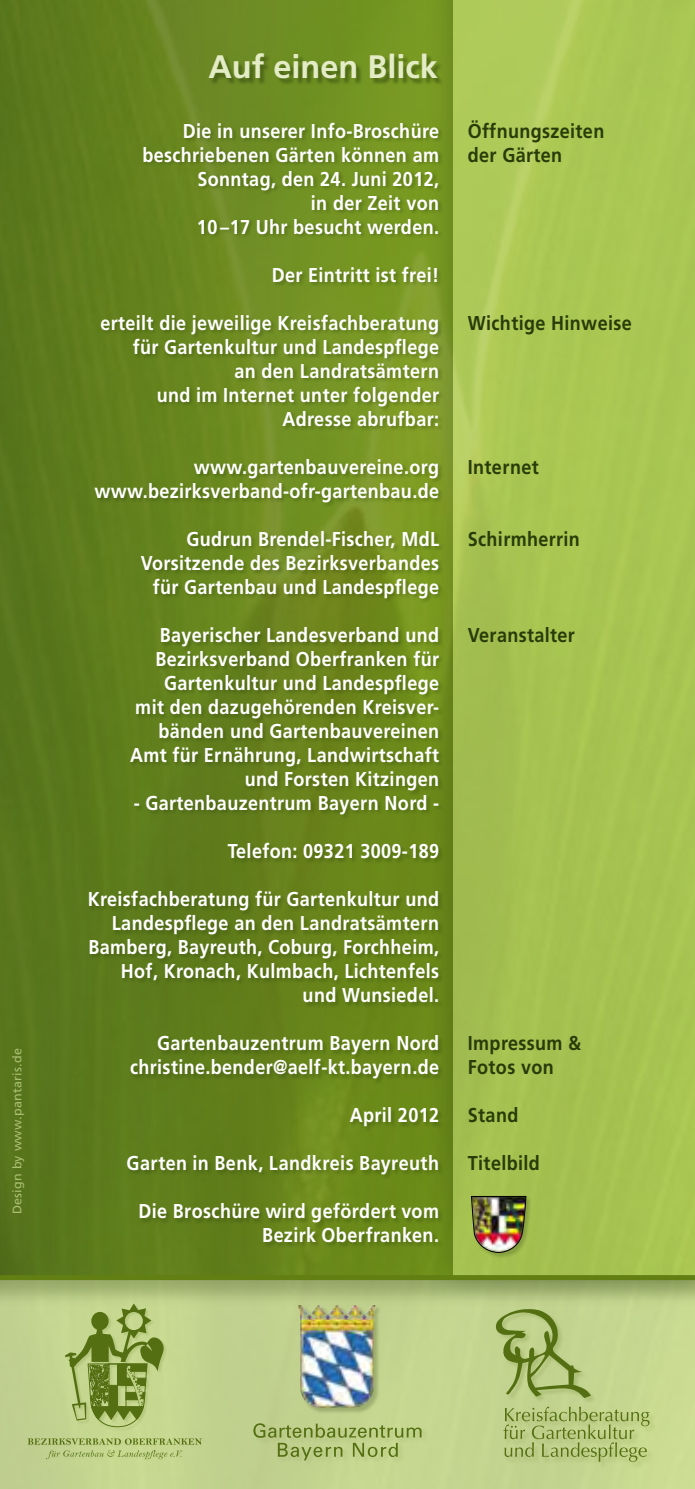
<style>
.page{position:relative;width:695px;height:1489px;background:#fff}
.page>*{position:absolute;margin:0;border:0;box-sizing:border-box;transform-origin:0 0}
.t1{font:700 32.5px "Frutiger";color:#e3ecc5}
.t2{font:700 20px/24px "Frutiger";letter-spacing:.02em;color:#fff;text-align:right;scale:.9 1}
.t3{font:700 20px/24px "Frutiger";letter-spacing:.02em;color:#283c09;scale:.9 1}
.t4{font:12.5px "Frutiger";letter-spacing:.02em;color:#d0df99}
</style>
<div class="page">
<img style="left:0;top:0;width:694px;height:1274px">
<div style="left:0;top:1274px;width:694px;height:5px;background:#617f13"></div>
<div style="left:209px;top:55px;width:235px;height:30px;background:#283c09;opacity:.5"></div>
<div style="left:88px;top:122px;width:357px;height:1125px;background:#283c09;opacity:.35"></div>
<div style="left:298px;top:1305px;width:83px;height:108px;background:#283c09;opacity:.25"></div>
<img style="left:347px;top:1304px;width:25px;height:14px">
<div style="left:278px;top:1442px;width:126px;height:25px;background:#c3d58f"></div>
<div style="left:253px;top:1423px;width:175px;height:20px;background:#546f12;opacity:.12"></div>
<svg style="left:253px;top:1423px;width:168px;height:37px"></svg>
<div style="left:496px;top:1309px;width:160px;height:159px;background:#c4d78f"></div>
<svg style="left:495px;top:1308px;width:96px;height:89px"></svg>
<svg style="left:503px;top:1406px;width:146px;height:55px"></svg>
<div style="left:46px;top:1449px;width:139px;height:12px;background:#c5d68f"></div>
<div style="left:28px;top:1437px;width:177px;height:9px;background:#bfd08c"></div>
<svg style="left:28px;top:1438px;width:174px;height:20px"></svg>
<div style="left:66px;top:1303px;width:101px;height:127px;background:#c8d991"></div>
<svg style="left:65px;top:1303px;width:99px;height:125px"></svg>
<div style="left:471px;top:1196px;width:61px;height:63px;background:#283c09;opacity:.25"></div>
<img style="left:471px;top:1195px;width:55px;height:57px">
<p class="t4" style="left:10px;top:1214px;width:167px;rotate:-90deg">Design by www.pantaris.de</p>
<h1 class="t1" style="left:208px;top:48px;width:231px">Auf einen Blick</h1>
<p class="t2" style="left:142px;top:119px;width:331px">Die in unserer Info-Broschüre beschriebenen Gärten können am<br>Sonntag, den 24. Juni 2012,<br>in der Zeit von<br>10 –17 Uhr besucht werden.</p>
<p class="t2" style="left:271px;top:263px;width:187px">Der Eintritt ist frei!</p>
<p class="t2" style="left:100px;top:311px;width:378px">erteilt die jeweilige Kreisfachberatung für Gartenkultur und Landespflege<br>an den Landratsämtern<br>und im Internet unter folgender<br>Adresse abrufbar:</p>
<p class="t2" style="left:94px;top:455px;width:384px">www.gartenbauvereine.org www.bezirksverband-ofr-gartenbau.de</p>
<p class="t2" style="left:141px;top:527px;width:333px">Gudrun Brendel-Fischer, MdL<br>Vorsitzende des Bezirksverbandes für Gartenbau und Landespflege</p>
<p class="t2" style="left:130px;top:623px;width:345px">Bayerischer Landesverband und<br>Bezirksverband Oberfranken für<br>Gartenkultur und Landespflege<br>mit den dazugehörenden Kreisver&shy;bänden und Gartenbauvereinen<br>Amt für Ernährung, Landwirtschaft und Forsten Kitzingen</p>
<p class="t2" style="left:134px;top:791px;width:341px">- Gartenbauzentrum Bayern Nord -</p>
<p class="t2" style="left:228px;top:839px;width:236px">Telefon: 09321 3009-189</p>
<p class="t2" style="left:88px;top:887px;width:392px">Kreisfachberatung für Gartenkultur und Landespflege an den Landratsämtern Bamberg, Bayreuth, Coburg, Forchheim, Hof, Kronach, Kulmbach, Lichtenfels und Wunsiedel.</p>
<p class="t2" style="left:130px;top:1031px;width:344px">Gartenbauzentrum Bayern Nord christine.bender@aelf-kt.bayern.de</p>
<p class="t2" style="left:350px;top:1103px;width:101px">April 2012</p>
<p class="t2" style="left:127px;top:1151px;width:348px">Garten in Benk, Landkreis Bayreuth</p>
<p class="t2" style="left:138px;top:1199px;width:335px">Die Broschüre wird gefördert vom<br>Bezirk Oberfranken.</p>
<p class="t3" style="left:468px;top:119px;width:153px">Öffnungszeiten der Gärten</p>
<p class="t3" style="left:468px;top:311px;width:183px">Wichtige Hinweise</p>
<p class="t3" style="left:468px;top:455px;width:80px">Internet</p>
<p class="t3" style="left:468px;top:527px;width:126px">Schirmherrin</p>
<p class="t3" style="left:468px;top:623px;width:120px">Veranstalter</p>
<p class="t3" style="left:468px;top:1031px;width:127px">Impressum &amp;<br>Fotos von</p>
<p class="t3" style="left:468px;top:1103px;width:58px">Stand</p>
<p class="t3" style="left:468px;top:1151px;width:81px">Titelbild</p>
</div>
